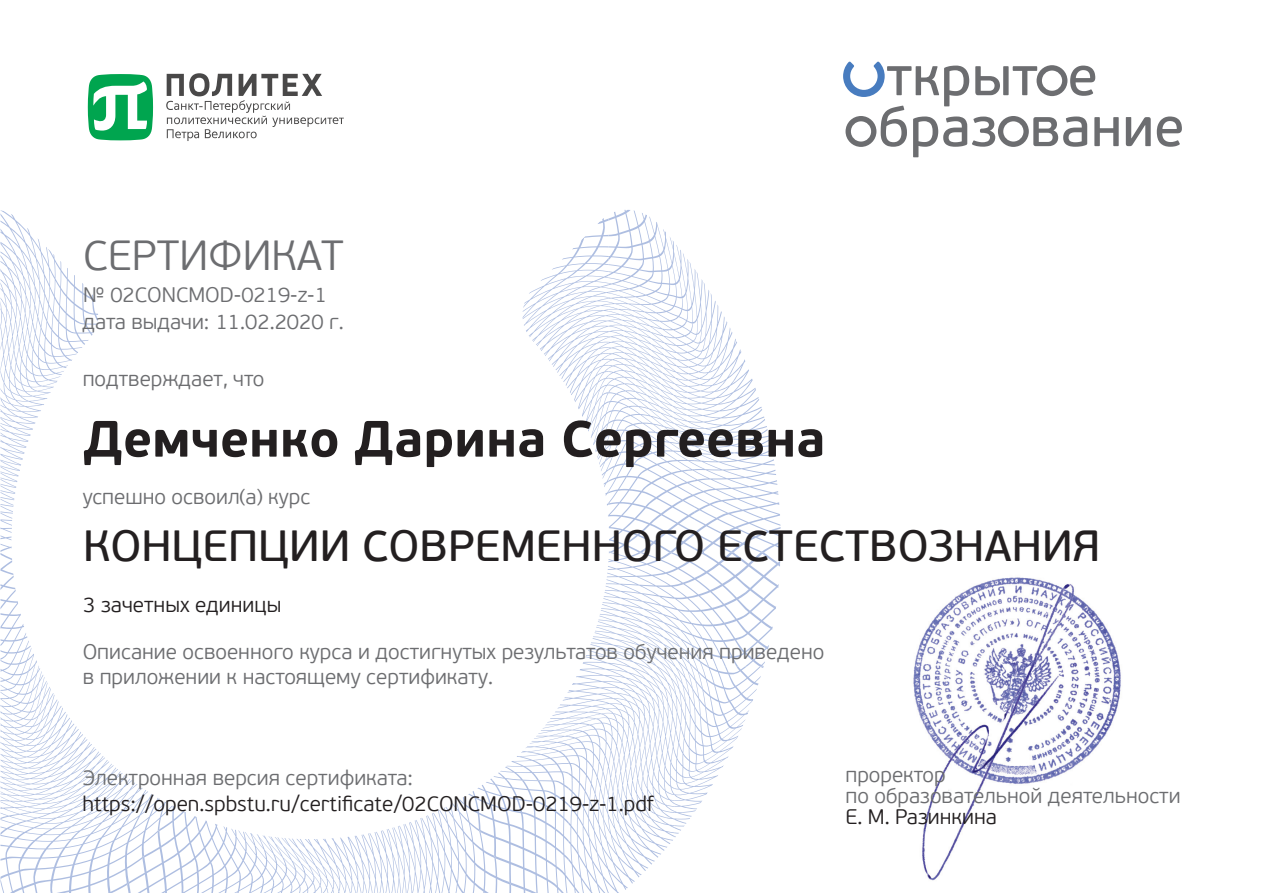
<style>
.page{position:relative;width:1263px;height:893px;background:#fff}
.page>*{position:absolute;margin:0;border:0;box-sizing:border-box;transform-origin:0 0}
.t1{font:700 51px "PF Beau Sans Pro";color:#231f20}
.t2{font:43.5px "PF Beau Sans Pro Bbook";color:#231f20}
.t3{font:300 42px "PF Beau Sans Pro";color:#6c6d70}
.t4{font:300 21px/25.2px "PF Beau Sans Pro";color:#6c6d70}
.t5{font:300 21px "PF Beau Sans Pro";color:#231f20}
</style>
<div class="page">
<svg style="left:524px;top:210px;width:245px;height:342px"></svg>
<svg style="left:0;top:210px;width:98px;height:342px"></svg>
<svg style="left:0;top:553px;width:160px;height:340px"></svg>
<svg style="left:127px;top:799px;width:336px;height:94px"></svg>
<svg style="left:463px;top:552px;width:317px;height:341px"></svg>
<svg style="left:490px;top:666px;width:274px;height:227px"></svg>
<svg style="left:843px;top:62px;width:276px;height:95px"></svg>
<svg style="left:1126px;top:117px;width:25px;height:29px"></svg>
<svg style="left:1157px;top:116px;width:25px;height:31px"></svg>
<svg style="left:166px;top:73px;width:178px;height:68px"></svg>
<svg style="left:88px;top:74px;width:65px;height:66px"></svg>
<img style="left:913px;top:577px;width:208px;height:304px">
<h3 class="t3" style="left:83px;top:231px;width:262px">СЕРТИФИКАТ</h3>
<p class="t4" style="left:83px;top:282px;width:245px">№ 02CONCMOD-0219-z-1</p>
<p class="t4" style="left:82px;top:310px;width:263px">дата выдачи: 11.02.2020 г.</p>
<p class="t4" style="left:83px;top:366px;width:183px">подтверждает, что</p>
<h1 class="t1" style="left:83px;top:407px;width:744px">Демченко Дарина Сергеевна</h1>
<p class="t4" style="left:83px;top:485px;width:229px">успешно освоил(а) курс</p>
<h2 class="t2" style="left:83px;top:521px;width:1019px">КОНЦЕПЦИИ СОВРЕМЕННОГО ЕСТЕСТВОЗНАНИЯ</h2>
<p class="t5" style="left:83px;top:593px;width:199px">3 зачетных единицы</p>
<p class="t4" style="left:83px;top:639px;width:743px">Описание освоенного курса и достигнутых результатов обучения приведено в приложении к настоящему сертификату.</p>
<p class="t4" style="left:83px;top:766px;width:332px">Электронная версия сертификата:</p>
<p class="t5" style="left:82px;top:792px;width:573px">https://open.spbstu.ru/certificate/02CONCMOD-0219-z-1.pdf</p>
<p class="t4" style="left:845px;top:764px;width:337px;line-height:21px">проректор<br>по образовательной деятельности</p>
<p class="t5" style="left:845px;top:805px;width:153px">Е. М. Разинкина</p>
</div>
